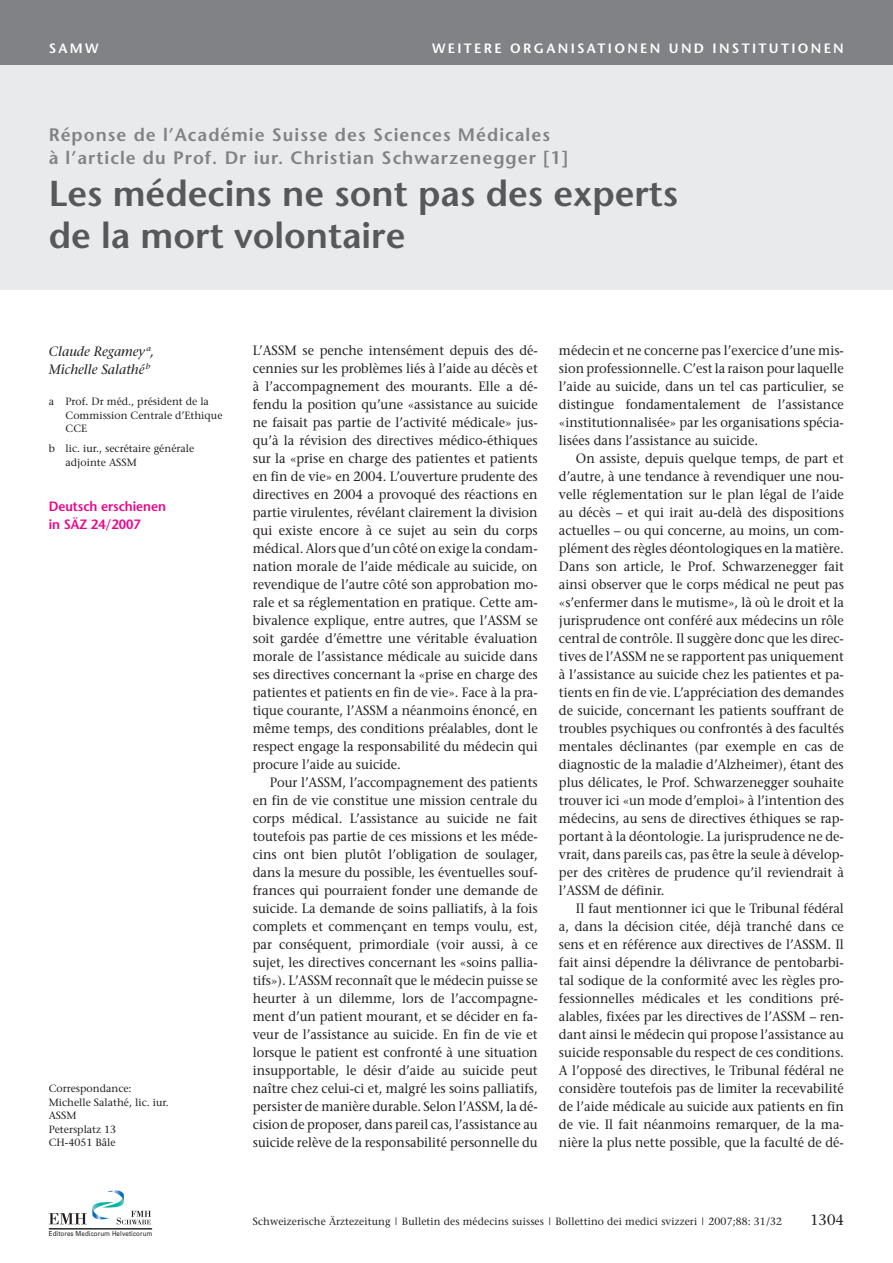
<style>
.page{position:relative;width:893px;height:1263px;background:#fff}
.page>*{position:absolute;margin:0;border:0;box-sizing:border-box;transform-origin:0 0}
.t1{font:600 36px/42px "Stone Sans";color:#57585a}
.t2{font:600 18px/22.5px "Stone Sans";letter-spacing:.055em;color:#808285}
.t3{font:15px "Stone Serif";color:#231f20}
.t4{font:13.5px/18px "Stone Serif";color:#231f20;text-align:justify;scale:.95 1}
.t5{font:600 13.5px "Stone Sans";letter-spacing:.17em;color:#fff}
.t6{font:italic 13.5px/18px "Stone Serif";color:#231f20}
.t7{font:600 13.5px/18px "Stone Sans";color:#ed028c;scale:.95 1}
.t8{font:10.5px/13.5px "Stone Serif";color:#231f20}
.t9{font:6.9px "Univers";letter-spacing:.015em;color:#231f20;scale:.9 1}
</style>
<div class="page">
<div style="left:0;top:60px;width:893px;height:230px;background:#e9eaeb"></div>
<div style="left:0;top:0;width:893px;height:64px;background:#808285"></div>
<svg style="left:49px;top:1190px;width:102px;height:34px"></svg>
<hr style="left:49px;top:1228px;width:103px;height:1px;background:#231f20">
<p class="t5" style="left:49px;top:42px;width:51px">SAMW</p>
<p class="t5" style="left:432px;top:42px;width:413px">WEITERE ORGANISATIONEN UND INSTITUTIONEN</p>
<h2 class="t2" style="left:49px;top:126px;width:521px">Réponse de l’Académie Suisse des Sciences Médicales<br>à l’article du Prof. Dr iur. Christian Schwarzenegger [1]</h2>
<h1 class="t1" style="left:49px;top:176px;width:631px">Les médecins ne sont pas des experts de la mort volontaire</h1>
<p class="t6" style="left:49px;top:343px;width:107px">Claude Regamey <sup>a</sup>,<br>Michelle Salathé <sup>b</sup></p>
<p class="t8" style="left:66px;top:396px;width:158px;text-indent:-17px">a Prof. Dr méd., président de la<br>Commission Centrale d’Ethique<br>CCE</p>
<p class="t8" style="left:66px;top:443px;width:130px;text-indent:-17px">b lic. iur., secrétaire générale adjointe ASSM</p>
<p class="t7" style="left:49px;top:498px;width:125px">Deutsch erschienen in SÄZ 24/2007</p>
<p class="t8" style="left:49px;top:1083px;width:122px">Correspondance:<br>Michelle Salathé, lic. iur.<br>ASSM<br>Petersplatz 13<br>CH-4051 Bâle</p>
<p class="t9" style="left:49px;top:1229px;width:117px">Editores Medicorum Helveticorum</p>
<p class="t4" style="left:253px;top:343px;width:301px">L’ASSM se penche intensément depuis des dé&shy;cennies sur les problèmes liés à l’aide au décès et à l’accompagnement des mourants. Elle a dé&shy;fendu la position qu’une «assistance au suicide ne faisait pas partie de l’activité médicale» jus&shy;qu’à la révision des directives médico-éthiques sur la «prise en charge des patientes et patients en fin de vie» en 2004. L’ouverture prudente des directives en 2004 a provoqué des réactions en partie virulentes, révélant clairement la division qui existe encore à ce sujet au sein du corps médical. Alors que d’un côté on exige la condam&shy;nation morale de l’aide médicale au suicide, on revendique de l’autre côté son approbation mo&shy;rale et sa réglementation en pratique. Cette am&shy;bivalence explique, entre autres, que l’ASSM se soit gardée d’émettre une véritable évaluation morale de l’assistance médicale au suicide dans ses directives concernant la «prise en charge des patientes et patients en fin de vie». Face à la pra&shy;tique courante, l’ASSM a néanmoins énoncé, en même temps, des conditions préalables, dont le respect engage la responsabilité du médecin qui procure l’aide au suicide.</p>
<p class="t4" style="left:253px;top:774px;width:301px;text-indent:17px">Pour l’ASSM, l’accompagnement des patients en fin de vie constitue une mission centrale du corps médical. L’assistance au suicide ne fait toutefois pas partie de ces missions et les méde&shy;cins ont bien plutôt l’obligation de soulager, dans la mesure du possible, les éventuelles souf&shy;frances qui pourraient fonder une demande de suicide. La demande de soins palliatifs, à la fois complets et commençant en temps voulu, est, par conséquent, primordiale (voir aussi, à ce sujet, les directives concernant les «soins pallia&shy;tifs»). L’ASSM reconnaît que le médecin puisse se heurter à un dilemme, lors de l’accompagne&shy;ment d’un patient mourant, et se décider en fa&shy;veur de l’assistance au suicide. En fin de vie et lorsque le patient est confronté à une situation insupportable, le désir d’aide au suicide peut naître chez celui-ci et, malgré les soins palliatifs, persister de manière durable. Selon l’ASSM, la dé&shy;cision de proposer, dans pareil cas, l’assistance au suicide relève de la responsabilité personnelle du</p>
<p class="t4" style="left:559px;top:342px;width:301px">médecin et ne concerne pas l’exercice d’une mis&shy;sion professionnelle. C’est la raison pour laquelle l’aide au suicide, dans un tel cas particulier, se distingue fondamentalement de l’assistance «institutionnalisée» par les organisations spécia&shy;lisées dans l’assistance au suicide.</p>
<p class="t4" style="left:559px;top:450px;width:301px;text-indent:17px">On assiste, depuis quelque temps, de part et d’autre, à une tendance à revendiquer une nou&shy;velle réglementation sur le plan légal de l’aide au décès – et qui irait au-delà des dispositions actuelles – ou qui concerne, au moins, un com&shy;plément des règles déontologiques en la matière.<br>Dans son article, le Prof. Schwarzenegger fait ainsi observer que le corps médical ne peut pas «s’enfermer dans le mutisme», là où le droit et la jurisprudence ont conféré aux médecins un rôle central de contrôle. Il suggère donc que les direc&shy;tives de l’ASSM ne se rapportent pas uniquement à l’assistance au suicide chez les patientes et pa&shy;tients en fin de vie. L’appréciation des demandes de suicide, concernant les patients souffrant de troubles psychiques ou confrontés à des facultés mentales déclinantes (par exemple en cas de diagnostic de la maladie d’Alzheimer), étant des plus délicates, le Prof. Schwarzenegger souhaite trouver ici «un mode d’emploi» à l’intention des médecins, au sens de directives éthiques se rap&shy;portant à la déontologie. La jurisprudence ne de&shy;vrait, dans pareils cas, pas être la seule à dévelop&shy;per des critères de prudence qu’il reviendrait à l’ASSM de définir.</p>
<p class="t4" style="left:559px;top:900px;width:301px;text-indent:17px">Il faut mentionner ici que le Tribunal fédéral a, dans la décision citée, déjà tranché dans ce sens et en référence aux directives de l’ASSM. Il fait ainsi dépendre la délivrance de pentobarbi&shy;tal sodique de la conformité avec les règles pro&shy;fessionnelles médicales et les conditions pré&shy;alables, fixées par les directives de l’ASSM – ren&shy;dant ainsi le médecin qui propose l’assistance au suicide responsable du respect de ces conditions.<br>A l’opposé des directives, le Tribunal fédéral ne considère toutefois pas de limiter la recevabilité de l’aide médicale au suicide aux patients en fin de vie. Il fait néanmoins remarquer, de la ma&shy;nière la plus nette possible, que la faculté de dé-</p>
<p class="t8" style="left:253px;top:1215px;width:531px">Schweizerische Ärztezeitung | Bulletin des médecins suisses | Bollettino dei medici svizzeri | 2007;88: 31/32</p>
<p class="t3" style="left:810px;top:1213px;width:35px">1304</p>
</div>
